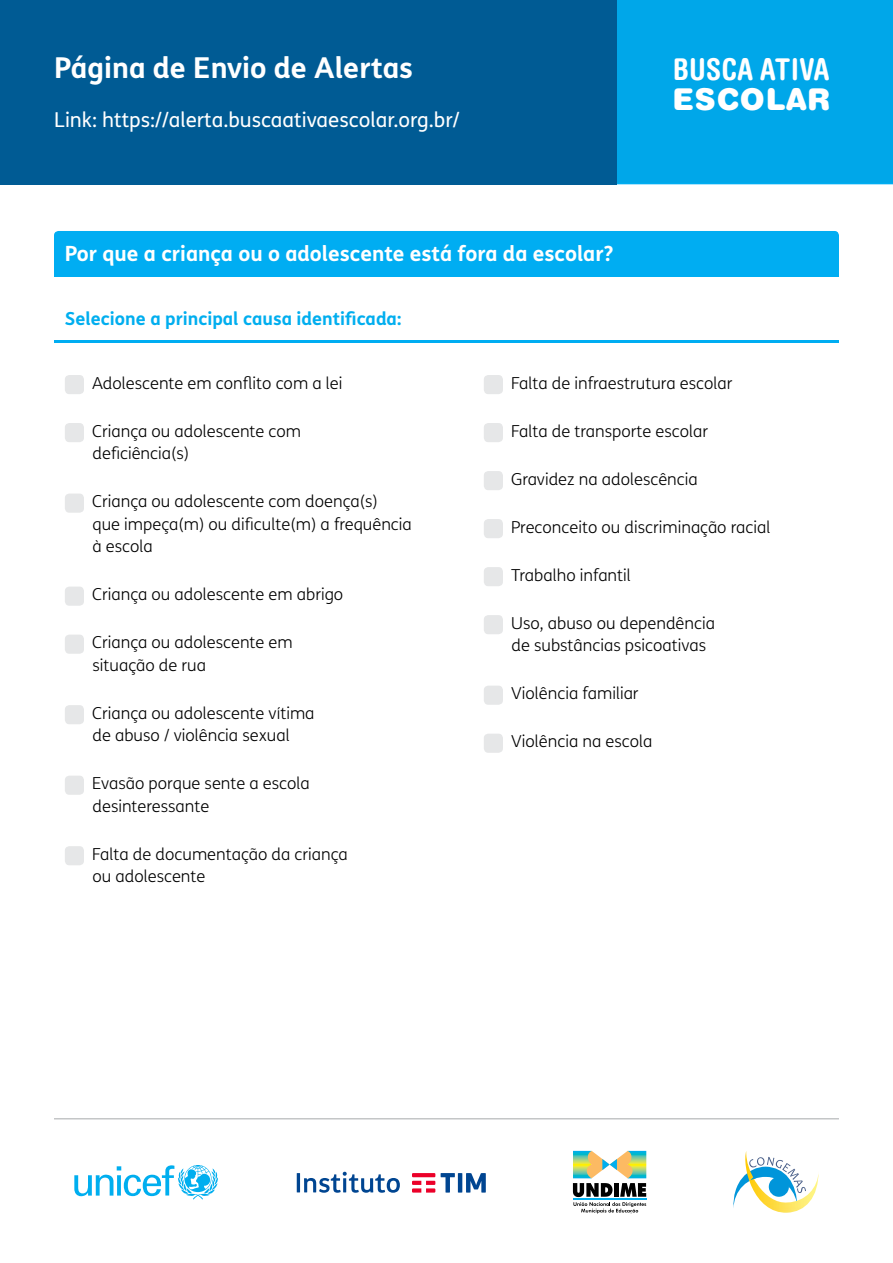
<style>
.page{position:relative;width:893px;height:1263px;background:#fff}
.page>*{position:absolute;margin:0;border:0;box-sizing:border-box;transform-origin:0 0}
.t1{font:700 condensed 30px "Helvetica Rounded LT Std";letter-spacing:.02em;color:#fff}
.t2{font:900 30px "Helvetica Rounded LT Std";letter-spacing:.02em;color:#fff}
.t3{font:700 28.8px "TIM Sans";color:#fff}
.t4{font:700 21px "TIM Sans";color:#fff}
.t5{font:20.55px "TIM Sans";color:#fff}
.t6{font:700 18px "TIM Sans";color:#00aeef}
.t7{font:300 16.5px/22.5px "TIM Sans";color:#000}
</style>
<div class="page">
<div style="left:617px;top:0;width:276px;height:184px;background:#00a7e9"></div>
<div style="left:54px;top:231px;width:785px;height:45px;background:#00adf2;border-radius:4px"></div>
<hr style="left:54px;top:340px;width:785px;height:3px;background:#00adf2">
<div style="left:65px;top:375px;width:19px;height:19px;background:#e6e7e8;border-radius:4px"></div>
<div style="left:65px;top:423px;width:19px;height:19px;background:#e6e7e8;border-radius:4px"></div>
<div style="left:65px;top:494px;width:19px;height:19px;background:#e6e7e8;border-radius:4px"></div>
<div style="left:65px;top:587px;width:19px;height:19px;background:#e6e7e8;border-radius:4px"></div>
<div style="left:65px;top:635px;width:19px;height:19px;background:#e6e7e8;border-radius:4px"></div>
<div style="left:65px;top:705px;width:19px;height:19px;background:#e6e7e8;border-radius:4px"></div>
<div style="left:65px;top:776px;width:19px;height:19px;background:#e6e7e8;border-radius:4px"></div>
<div style="left:65px;top:846px;width:19px;height:19px;background:#e6e7e8;border-radius:4px"></div>
<div style="left:484px;top:375px;width:19px;height:19px;background:#e6e7e8;border-radius:4px"></div>
<div style="left:484px;top:423px;width:19px;height:19px;background:#e6e7e8;border-radius:4px"></div>
<div style="left:484px;top:471px;width:19px;height:19px;background:#e6e7e8;border-radius:4px"></div>
<div style="left:484px;top:519px;width:19px;height:19px;background:#e6e7e8;border-radius:4px"></div>
<div style="left:484px;top:567px;width:19px;height:19px;background:#e6e7e8;border-radius:4px"></div>
<div style="left:484px;top:615px;width:19px;height:19px;background:#e6e7e8;border-radius:4px"></div>
<div style="left:484px;top:686px;width:19px;height:19px;background:#e6e7e8;border-radius:4px"></div>
<div style="left:484px;top:734px;width:19px;height:19px;background:#e6e7e8;border-radius:4px"></div>
<div style="left:0;top:0;width:617px;height:184px;background:#005b94"></div>
<hr style="left:54px;top:1118px;width:785px;height:1px;background:#a7a9ac">
<svg style="left:672px;top:52px;width:161px;height:3px"></svg>
<svg style="left:74px;top:1165px;width:144px;height:34px"></svg>
<svg style="left:573px;top:1151px;width:73px;height:62px"></svg>
<svg style="left:297px;top:1172px;width:103px;height:21px"></svg>
<svg style="left:441px;top:1173px;width:45px;height:19px"></svg>
<svg style="left:412px;top:1173px;width:23px;height:19px"></svg>
<img style="left:745px;top:1151px;width:74px;height:62px">
<svg style="left:733px;top:1157px;width:73px;height:52px"></svg>
<h2 class="t3" style="left:54px;top:46px;width:360px">Página de Envio de Alertas</h2>
<p class="t5" style="left:54px;top:106px;width:407px">Link: https://alerta.buscaativaescolar.org.br/</p>
<p class="t4" style="left:65px;top:237px;width:550px">Por que a criança ou o adolescente está fora da escolar?</p>
<p class="t6" style="left:65px;top:305px;width:338px">Selecione a principal causa identificada:</p>
<h1 class="t1" style="left:673px;top:51px;width:158px">BUSCA ATIVA</h1>
<h1 class="t2" style="left:672px;top:80px;width:160px">ESCOLAR</h1>
<p class="t7" style="left:92px;top:371px;width:252px">Adolescente em conflito com a lei</p>
<p class="t7" style="left:92px;top:419px;width:210px">Criança ou adolescente com deficiência(s)</p>
<p class="t7" style="left:92px;top:490px;width:321px">Criança ou adolescente com doença(s)<br>que impeça(m) ou dificulte(m) a frequência à escola</p>
<p class="t7" style="left:92px;top:583px;width:253px">Criança ou adolescente em abrigo</p>
<p class="t7" style="left:92px;top:631px;width:202px">Criança ou adolescente em situação de rua</p>
<p class="t7" style="left:92px;top:701px;width:224px">Criança ou adolescente vítima de abuso / violência sexual</p>
<p class="t7" style="left:92px;top:772px;width:219px">Evasão porque sente a escola desinteressante</p>
<p class="t7" style="left:92px;top:842px;width:257px">Falta de documentação da criança ou adolescente</p>
<p class="t7" style="left:511px;top:371px;width:223px">Falta de infraestrutura escolar</p>
<p class="t7" style="left:511px;top:419px;width:199px">Falta de transporte escolar</p>
<p class="t7" style="left:511px;top:467px;width:188px">Gravidez na adolescência</p>
<p class="t7" style="left:511px;top:515px;width:261px">Preconceito ou discriminação racial</p>
<p class="t7" style="left:511px;top:563px;width:121px">Trabalho infantil</p>
<p class="t7" style="left:511px;top:611px;width:205px">Uso, abuso ou dependência de substâncias psicoativas</p>
<p class="t7" style="left:511px;top:682px;width:129px">Violência familiar</p>
<p class="t7" style="left:511px;top:730px;width:143px">Violência na escola</p>
</div>
